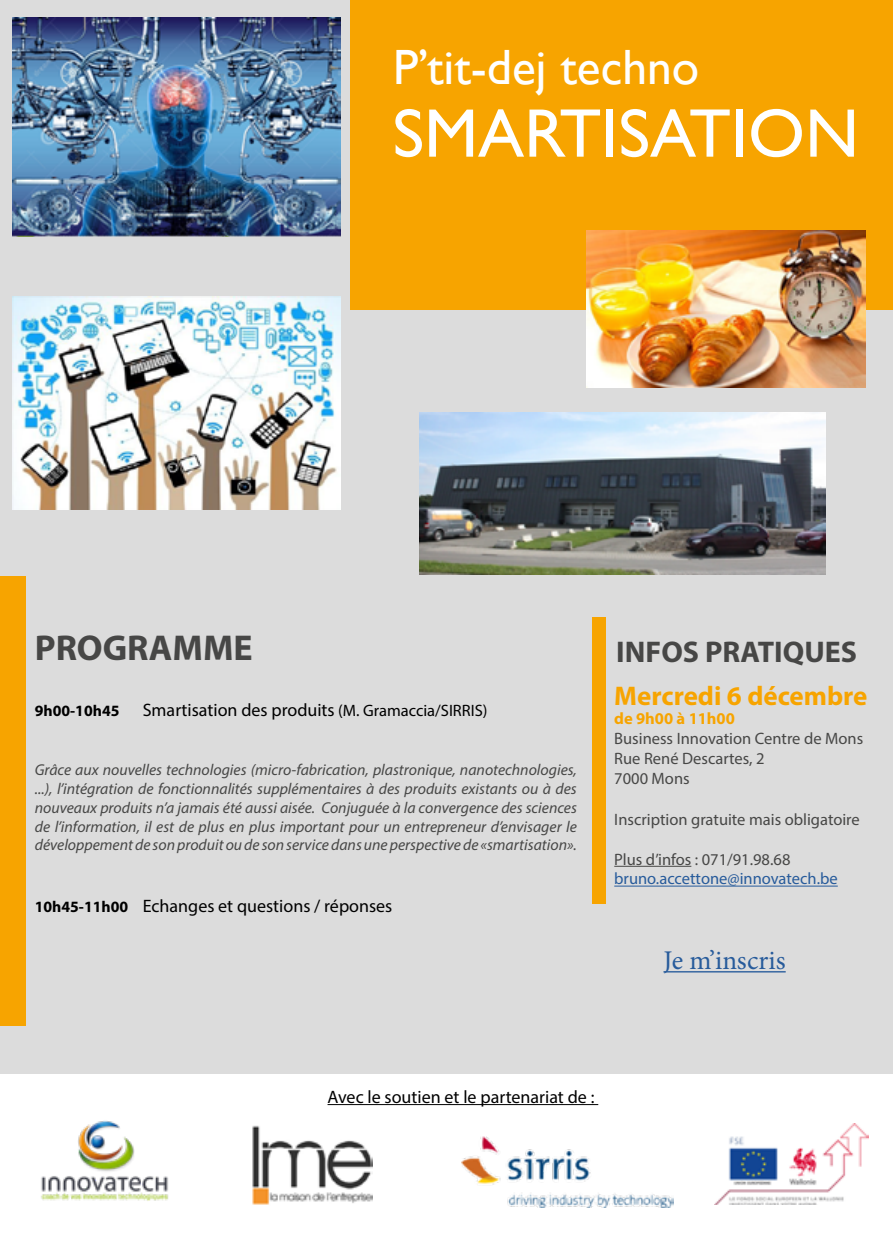
<style>
.page{position:relative;width:893px;height:1234px;background:#fff}
.page>*{position:absolute;margin:0;border:0;box-sizing:border-box;transform-origin:0 0}
.t1{font:69px "Gill Sans";color:#fff}
.t2{font:49.5px "Gill Sans";color:#fff}
.t3{font:700 36px "Myriad Pro";color:#474746}
.t4{font:700 30px "Myriad Pro";color:#474746}
.t5{font:700 27px "Myriad Pro";color:#f7a400}
.t6{font:27px "Minion Pro";color:#275b9b}
.t7{font:18px "Myriad Pro";color:#000}
.t8{font:16.5px/19.8px "Myriad Pro";color:#474746}
.t9{font:16.5px "Myriad Pro";color:#275b9b}
.t10{font:700 16.5px "Myriad Pro";color:#f7a400}
.t11{font:italic 15.75px/18.9px "Myriad Pro";color:#474746;text-align:justify}
.t12{font:700 15.75px "Myriad Pro";color:#000}
.s1{font-size:16.5px}
.s2{font-weight:700;font-size:15.75px}
</style>
<div class="page">
<div style="left:0;top:0;width:893px;height:1073px;background:#dcdcdc"></div>
<div style="left:351px;top:0;width:542px;height:309px;background:#f7a400"></div>
<svg style="left:0;top:972px;width:893px;height:236px"></svg>
<img style="left:33px;top:1105px;width:144px;height:102px">
<img style="left:715px;top:1123px;width:153px;height:81px">
<hr style="left:328px;top:1103px;width:270px;height:1px;background:#000">
<hr style="left:614px;top:865px;width:77px;height:1px;background:#474746">
<hr style="left:614px;top:885px;width:224px;height:1px;background:#275b9b">
<div style="left:593px;top:616px;width:13px;height:286px;background:#f7a400"></div>
<div style="left:0;top:575px;width:26px;height:450px;background:#f7a400"></div>
<img style="left:587px;top:231px;width:279px;height:156px">
<img style="left:420px;top:412px;width:406px;height:162px">
<img style="left:13px;top:17px;width:327px;height:219px">
<img style="left:13px;top:296px;width:327px;height:213px">
<img style="left:251px;top:1123px;width:122px;height:81px">
<img style="left:461px;top:1135px;width:212px;height:72px">
<hr style="left:663px;top:970px;width:123px;height:2px;background:#275b9b">
<h2 class="t2" style="left:393px;top:39px;width:308px">P’tit-dej techno</h2>
<h1 class="t1" style="left:393px;top:93px;width:468px">SMARTISATION</h1>
<h3 class="t3" style="left:35px;top:624px;width:219px">PROGRAMME</h3>
<h3 class="t4" style="left:616px;top:632px;width:242px">INFOS PRATIQUES</h3>
<p class="t12" style="left:35px;top:700px;width:86px">9h00-10h45</p>
<p class="t7" style="left:143px;top:698px;width:346px">Smartisation des produits <span class="s1">(M. Gramaccia/SIRRIS)</span></p>
<p class="t11" style="left:35px;top:759px;width:544px">Grâce aux nouvelles technologies (micro-fabrication, plastronique, nanotechnologies, ...), l’intégration de fonctionnalités supplémentaires à des produits existants ou à des nouveaux produits n’a jamais été aussi aisée. Conjuguée à la convergence des sciences de l’information, il est de plus en plus important pour un entrepreneur d’envisager le développement de son produit ou de son service dans une perspective de «smartisation».</p>
<p class="t7" style="left:35px;top:894px;width:359px"><span class="s2">10h45-11h00</span> Echanges et questions / réponses</p>
<h3 class="t5" style="left:614px;top:677px;width:255px">Mercredi 6 décembre</h3>
<p class="t10" style="left:614px;top:708px;width:122px">de 9h00 à 11h00</p>
<p class="t8" style="left:614px;top:728px;width:250px">Business Innovation Centre de Mons<br>Rue René Descartes, 2<br>7000 Mons</p>
<p class="t8" style="left:614px;top:809px;width:247px">Inscription gratuite mais obligatoire</p>
<p class="t8" style="left:614px;top:848px;width:178px">Plus d’infos : 071/91.98.68</p>
<p class="t9" style="left:614px;top:868px;width:225px">bruno.accettone@innovatech.be</p>
<h3 class="t6" style="left:663px;top:942px;width:124px">Je m’inscris</h3>
<p class="t7" style="left:328px;top:1085px;width:268px">Avec le soutien et le partenariat de :</p>
</div>
